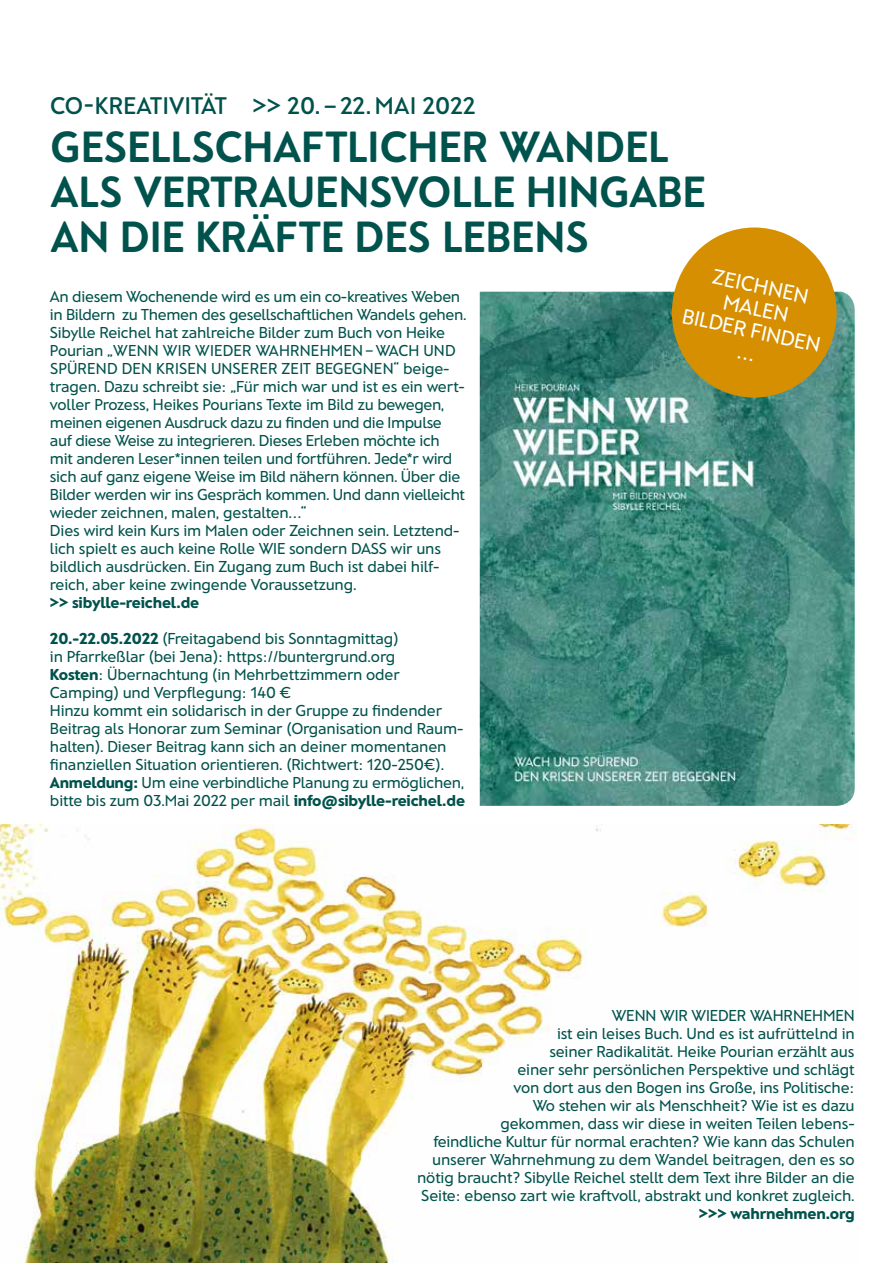
<style>
.page{position:relative;width:893px;height:1263px;background:#fff}
.page>*{position:absolute;margin:0;border:0;box-sizing:border-box;transform-origin:0 0}
.t1{font:700 43.5px/45px "Franz Sans";letter-spacing:.01em;color:#00524c}
.t2{font:600 24px "Franz Sans";letter-spacing:.005em;color:#00524c}
.t3{font:500 21px "Franz Sans";color:#fff}
.t4{font:500 15.75px/18px "Franz Sans";letter-spacing:-.015em;color:#00524c}
.t5{font:800 15.75px "Franz Sans";letter-spacing:-.01em;color:#00524c}
.s1{font-weight:800}
</style>
<div class="page">
<img style="left:0;top:825px;width:856px;height:438px">
<img style="left:480px;top:292px;width:375px;height:514px">
<div style="left:672px;top:227px;width:165px;height:171px;background:#d58f00;border-radius:50%"></div>
<h2 class="t2" style="left:50px;top:92px;width:427px">CO-KREATIVITÄT &gt;&gt; 20. – 22. MAI 2022</h2>
<h1 class="t1" style="left:50px;top:125px;width:657px">GESELLSCHAFTLICHER WANDEL<br>ALS VERTRAUENSVOLLE HINGABE<br>AN DIE KRÄFTE DES LEBENS</h1>
<p class="t4" style="left:50px;top:288px;width:418px">An diesem Wochenende wird es um ein co-kreatives Weben in Bildern zu Themen des gesellschaftlichen Wandels gehen.<br>Sibylle Reichel hat zahlreiche Bilder zum Buch von Heike Pourian „Wenn wir wieder wahr</p>
<p class="t4" style="left:50px;top:342px;width:417px;text-indent:250px">nehmen – Wach und spürend den Krisen unserer Zeit begegnen“ beige&shy;tragen. Dazu schreibt sie: „Für mich war und ist es ein wert&shy;voller Prozess, Heikes Pourians Texte im Bild zu bewegen, meinen eigenen Ausdruck dazu zu finden und die I mpulse auf diese Weise zu integrieren. Dieses Erleben möchte ich mit anderen Leser*innen teilen und fortführen. Jede*r wird sich auf ganz eigene Weise im Bild nähern können. Über die Bilder werden wir ins Gespräch kommen. Und dann vielleicht wieder zeichnen, malen, gestalten...“<br>Dies wird kein Kurs im Malen oder Zeichnen sein. Letztend&shy;lich spielt es auch keine Rolle WIE sondern DASS wir uns bildlich ausdrücken. Ein Zugang zum Buch ist dabei hilf&shy;reich, aber keine zwingende Voraussetzung.</p>
<p class="t5" style="left:50px;top:594px;width:151px">&gt;&gt; sibylle-reichel.de</p>
<p class="t4" style="left:50px;top:630px;width:417px"><span class="s1">20.-22.05.2022</span> (Freitagabend bis Sonntagmittag)<br>in Pfarrkeßlar (bei Jena): https://buntergrund.org<br><span class="s1">Kosten</span>: Übernachtung (in Mehrbettzimmern oder Camping) und Verpflegung: 140 €<br>Hinzu kommt ein solidarisch in der Gruppe zu findender Beitrag als Honorar zum Seminar (Organisation und Raum&shy;halten). Dieser Beitrag kann sich an deiner momentanen finanziellen Situation orientieren. (Richtwert: 120-250€).<br><span class="s1">Anmeldung:</span> Um eine verbindliche Planung zu ermöglichen, bitte bis zum 03.M ai 2022 per mail <span class="s1">info@sibylle-reichel.de</span></p>
<h3 class="t3" style="left:715px;top:265px;width:99px;rotate:12deg">Zeichnen</h3>
<h3 class="t3" style="left:685px;top:304px;width:142px;rotate:12deg">Bilder f inden</h3>
<p class="t4" style="left:612px;top:1007px;width:25px">WENN</p>
<p class="t4" style="left:660px;top:1007px;width:55px">WIR WIEDE</p>
<p class="t4" style="left:737px;top:1007px;width:97px">R WAHRNEHMEN</p>
<p class="t4" style="left:557px;top:1025px;width:299px">ist ein leises Buch. Und es ist aufrüttelnd in</p>
<p class="t4" style="left:549px;top:1043px;width:307px">seiner Radikalität. Heike Pourian erzählt aus</p>
<p class="t4" style="left:517px;top:1061px;width:339px">einer sehr persönlichen Perspektive und schlägt</p>
<p class="t4" style="left:513px;top:1079px;width:343px">von dort aus den Bogen ins Große, ins Politische:</p>
<p class="t4" style="left:533px;top:1097px;width:324px">Wo stehen wir als Menschheit? Wie ist es dazu</p>
<p class="t4" style="left:501px;top:1115px;width:356px">gekommen, dass wir diese in weiten Teilen lebens-</p>
<p class="t4" style="left:433px;top:1133px;width:423px">feindliche Kultur für normal erachten? Wie kann das Schulen</p>
<p class="t4" style="left:432px;top:1151px;width:424px">unserer Wahrnehmung zu dem Wandel beitragen, den es so</p>
<p class="t4" style="left:417px;top:1169px;width:439px">nötig braucht? Sibylle Reichel stellt dem Text ihre Bilder an die</p>
<p class="t4" style="left:421px;top:1187px;width:435px">Seite: ebenso zart wie kraftvoll, abstrakt und konkret zugleich.</p>
<p class="t5" style="left:699px;top:1204px;width:157px">&gt;&gt;&gt; wahrnehmen.org</p>
</div>
